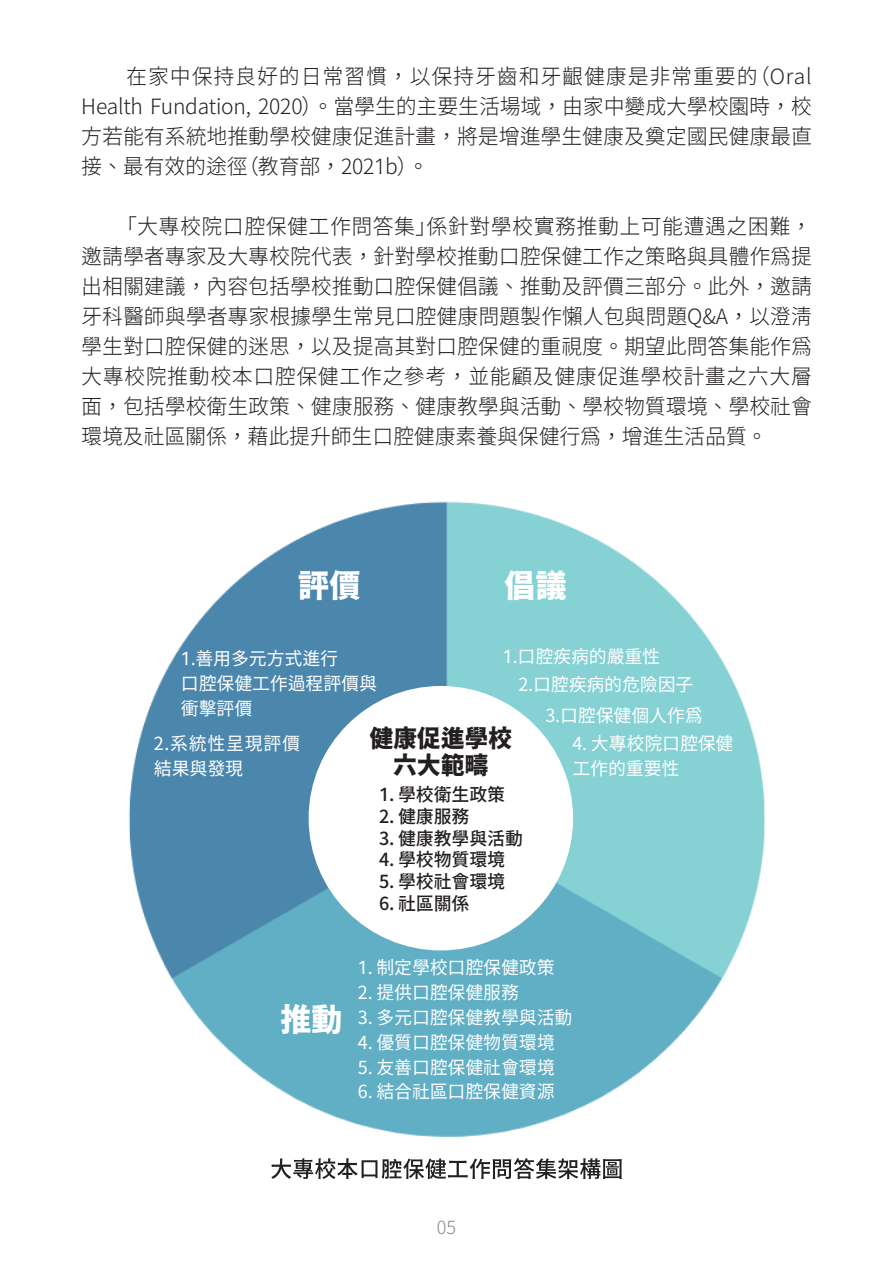
<style>
.page{position:relative;width:893px;height:1263px;background:#fff}
.page>*{position:absolute;margin:0;border:0;box-sizing:border-box;transform-origin:0 0}
.t1{font:31.5px "Gen Seki Gothic TW H";color:#fff}
.t2{font:24px/26.2px "Gen Seki Gothic TW H";letter-spacing:-.01em;color:#231f20;text-align:center}
.t3{font:21px/30px "Gen Seki Gothic TW L";letter-spacing:-.005em;color:#231f20;text-align:justify}
.t4{font:18px/24.8px "Gen Seki Gothic TW R";letter-spacing:-.01em;color:#fff}
.t5{font:18px "Gen Seki Gothic TW M";letter-spacing:-.01em;color:#231f20}
.t6{font:18px/24.8px "Gen Seki Gothic TW R";letter-spacing:.035em;color:#fff}
.t7{font:18px "Gen Seki Gothic TW L";color:#86888b}
</style>
<div class="page">
<img style="left:129px;top:501px;width:636px;height:636px">
<svg style="left:314px;top:687px;width:265px;height:265px;background:#7ec7d0"></svg>
<svg style="left:271px;top:1158px;width:351px;height:21px"></svg>
<div style="left:309px;top:686px;width:264px;height:264px;background:#fff;border-radius:50%"></div>
<p class="t3" style="left:81px;top:61px;width:732px;text-indent:45px">在家中保持良好的日常習慣，以保持牙齒和牙齦健康是非常重要的（Oral Health Fundation, 2020）。當學生的主要生活場域，由家中變成大學校園時，校方若能有系統地推動學校健康促進計畫，將是增進學生健康及奠定國民健康最直接、最有效的途徑（教育部，2021b）。</p>
<p class="t3" style="left:81px;top:211px;width:732px;text-indent:45px">「大專校院口腔保健工作問答集」係針對學校實務推動上可能遭遇之困難，邀請學者專家及大專校院代表，針對學校推動口腔保健工作之策略與具體作為提出相關建議，內容包括學校推動口腔保健倡議、推動及評價三部分。此外，邀請牙科醫師與學者專家根據學生常見口腔健康問題製作懶人包與問題Q&amp;A，以澄淸學生對口腔保健的迷思，以及提高其對口腔保健的重視度。期望此問答集能作為大專校院推動校本口腔保健工作之參考，並能顧及健康促進學校計畫之六大層面，包括學校衛生政策、健康服務、健康教學與活動、學校物質環境、學校社會環境及社區關係，藉此提升師生口腔健康素養與保健行為，增進生活品質。</p>
<h1 class="t1" style="left:298px;top:567px;width:64px">評價</h1>
<h1 class="t1" style="left:504px;top:567px;width:64px">倡議</h1>
<p class="t4" style="left:518px;top:643px;width:177px;line-height:28px;text-indent:-15px">1.口腔疾病的嚴重性<br>2.口腔疾病的危險因子</p>
<p class="t4" style="left:545px;top:703px;width:159px">3.口腔保健個人作為</p>
<p class="t4" style="left:572px;top:731px;width:163px">4. 大專校院口腔保健工作的重要性</p>
<p class="t4" style="left:181px;top:646px;width:198px">1.善用多元方式進行<br>口腔保健工作過程評價與衝擊評價</p>
<p class="t2" style="left:369px;top:726px;width:144px">健康促進學校六大範疇</p>
<p class="t6" style="left:154px;top:731px;width:148px">2.系統性呈現評價結果與發現</p>
<p class="t5" style="left:379px;top:785px;width:128px">1. 學校衛生政策</p>
<p class="t5" style="left:379px;top:806px;width:92px">2. 健康服務</p>
<p class="t5" style="left:379px;top:828px;width:146px">3. 健康教學與活動</p>
<p class="t5" style="left:379px;top:850px;width:128px">4. 學校物質環境</p>
<p class="t5" style="left:379px;top:871px;width:128px">5. 學校社會環境</p>
<p class="t5" style="left:379px;top:893px;width:92px">6. 社區關係</p>
<h1 class="t1" style="left:280px;top:1002px;width:64px">推動</h1>
<p class="t4" style="left:358px;top:956px;width:198px">1. 制定學校口腔保健政策</p>
<p class="t4" style="left:358px;top:981px;width:163px">2. 提供口腔保健服務</p>
<p class="t4" style="left:358px;top:1005px;width:216px">3. 多元口腔保健教學與活動</p>
<p class="t4" style="left:358px;top:1030px;width:198px">4. 優質口腔保健物質環境</p>
<p class="t4" style="left:358px;top:1055px;width:198px">5. 友善口腔保健社會環境</p>
<p class="t4" style="left:358px;top:1080px;width:198px">6. 結合社區口腔保健資源</p>
<p class="t7" style="left:437px;top:1217px;width:21px">05</p>
</div>
